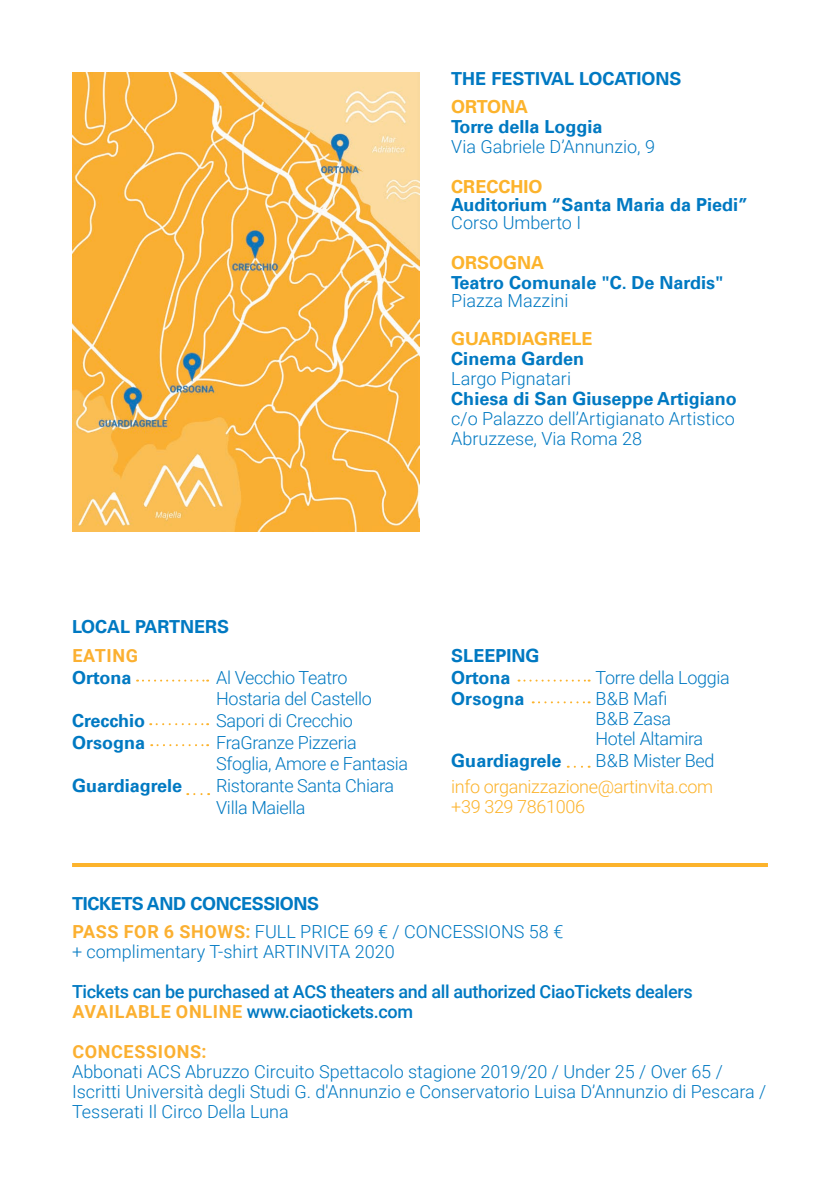
<style>
.page{position:relative;width:840px;height:1191px;background:#fff}
.page>*{position:absolute;margin:0;border:0;box-sizing:border-box;transform-origin:0 0}
.t1{font:300 18px/20px "Roboto";color:#0079c2}
.t2{font:700 18px/21.6px "Univers LT";color:#0079c2}
.t3{font:300 18px/21.6px "Roboto";letter-spacing:-.02em;color:#0079c2}
.t4{font:500 18px/20px "Roboto";letter-spacing:-.02em;color:#0079c2}
.t5{font:300 18px/20px "Roboto";letter-spacing:-.02em;color:#fcb32c}
.t6{font:700 18px "Univers LT";color:#fcb32c}
.t7{font:700 18px "Univers LT";letter-spacing:-.02em;color:#0079c2}
.t8{font:700 18px "Roboto";letter-spacing:.035em;color:#fbb031}
.s1{font-weight:700;color:#fbb031}
</style>
<div class="page">
<img style="left:72px;top:72px;width:348px;height:459px">
<svg style="left:137px;top:679px;width:71px;height:2px"></svg>
<svg style="left:518px;top:679px;width:71px;height:2px"></svg>
<svg style="left:150px;top:723px;width:58px;height:2px"></svg>
<svg style="left:151px;top:744px;width:57px;height:2px"></svg>
<svg style="left:532px;top:701px;width:57px;height:2px"></svg>
<svg style="left:194px;top:793px;width:15px;height:2px"></svg>
<hr style="left:72px;top:863px;width:695px;height:4px;background:#fcb32c">
<p class="t2" style="left:451px;top:68px;width:232px">THE FESTIVAL LOCATIONS</p>
<p class="t6" style="left:451px;top:96px;width:78px">ORTONA</p>
<p class="t2" style="left:451px;top:116px;width:153px">Torre della Loggia</p>
<p class="t1" style="left:451px;top:136px;width:205px">Via Gabriele D’Annunzio, 9</p>
<p class="t6" style="left:451px;top:176px;width:93px">CRECCHIO</p>
<p class="t2" style="left:451px;top:194px;width:298px">Auditorium “Santa Maria da Piedi”</p>
<p class="t1" style="left:451px;top:212px;width:131px">Corso Umberto I</p>
<p class="t6" style="left:451px;top:252px;width:94px">ORSOGNA</p>
<p class="t2" style="left:451px;top:272px;width:274px">Teatro Comunale "C. De Nardis"</p>
<p class="t1" style="left:451px;top:290px;width:118px">Piazza Mazzini</p>
<p class="t6" style="left:451px;top:328px;width:142px">GUARDIAGRELE</p>
<p class="t2" style="left:451px;top:348px;width:134px">Cinema Garden</p>
<p class="t1" style="left:451px;top:368px;width:121px">Largo Pignatari</p>
<p class="t2" style="left:451px;top:388px;width:287px">Chiesa di San Giuseppe Artigiano</p>
<p class="t1" style="left:451px;top:408px;width:285px">c/o Palazzo dell’Artigianato Artistico<br>Abruzzese, Via Roma 28</p>
<p class="t2" style="left:72px;top:616px;width:158px">LOCAL PARTNERS</p>
<p class="t8" style="left:72px;top:643px;width:67px">EATING</p>
<p class="t2" style="left:72px;top:667px;width:61px">Ortona</p>
<p class="t3" style="left:216px;top:666px;width:157px">Al Vecchio Teatro<br>Hostaria del Castello</p>
<p class="t2" style="left:72px;top:710px;width:75px">Crecchio</p>
<p class="t3" style="left:216px;top:709px;width:138px">Sapori di Crecchio</p>
<p class="t2" style="left:72px;top:731px;width:75px">Orsogna</p>
<p class="t3" style="left:216px;top:731px;width:193px">FraGranze Pizzeria<br>Sfoglia, Amore e Fantasia</p>
<p class="t2" style="left:72px;top:775px;width:112px">Guardiagrele</p>
<p class="t3" style="left:216px;top:774px;width:179px">Ristorante Santa Chiara<br>Villa Maiella</p>
<p class="t2" style="left:451px;top:645px;width:90px">SLEEPING<br>Ortona</p>
<p class="t3" style="left:595px;top:666px;width:136px">Torre della Loggia</p>
<p class="t2" style="left:451px;top:688px;width:75px">Orsogna</p>
<p class="t3" style="left:595px;top:688px;width:109px;line-height:20px">B&amp;B Mafi<br>B&amp;B Zasa<br>Hotel Altamira</p>
<p class="t2" style="left:451px;top:750px;width:112px">Guardiagrele</p>
<p class="t3" style="left:595px;top:749px;width:120px">B&amp;B Mister Bed</p>
<p class="t5" style="left:451px;top:776px;width:263px">info organizzazione@artinvita.com +39 329 7861006</p>
<p class="t7" style="left:72px;top:892px;width:248px">TICKETS AND CONCESSIONS</p>
<p class="t1" style="left:72px;top:920px;width:492px"><span class="s1">PASS FOR 6 SHOWS:</span> FULL PRICE 69 € / CONCESSIONS 58 € + complimentary T-shirt ARTINVITA 2020</p>
<p class="t4" style="left:72px;top:980px;width:621px">Tickets can be purchased at ACS theaters and all authorized CiaoTickets dealers<br><span class="s1">AVAILABLE ONLINE</span> www.ciaotickets.com</p>
<p class="t8" style="left:72px;top:1038px;width:136px">CONCESSIONS:</p>
<p class="t1" style="left:72px;top:1060px;width:695px">Abbonati ACS Abruzzo Circuito Spettacolo stagione 2019/20 / Under 25 / Over 65 /<br>Iscritti Università degli Studi G. d'Annunzio e Conservatorio Luisa D’Annunzio di Pescara /<br>Tesserati Il Circo Della Luna</p>
</div>
